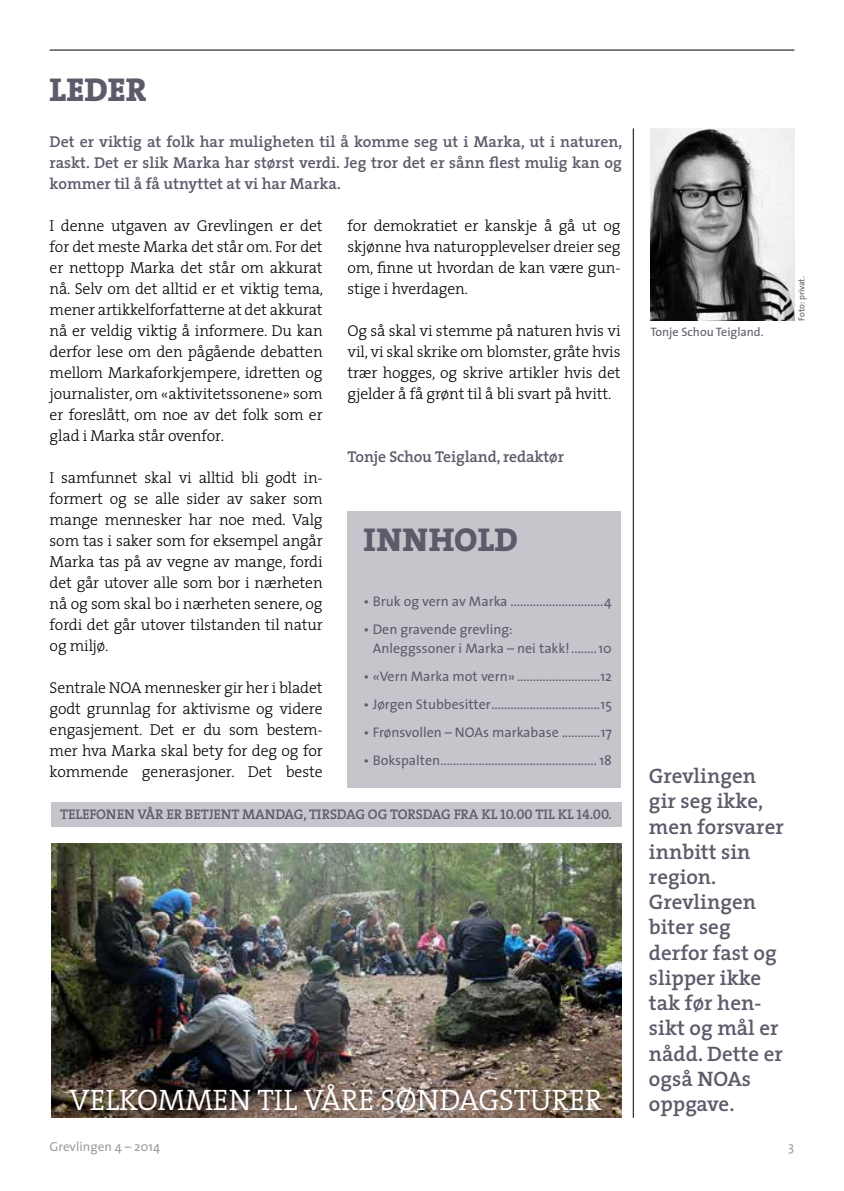
<style>
.page{position:relative;width:844px;height:1191px;background:#fff}
.page>*{position:absolute;margin:0;border:0;box-sizing:border-box;transform-origin:0 0}
.t1{font:800 33.25px "The Serif";color:#5c5b6a}
.t2{font:300 29.75px "The Serif";color:#fff}
.t3{font:600 21px/25.2px "The Serif";color:#5c5b6a}
.t4{font:300 15.75px/21px "The Serif";letter-spacing:-.01em;color:#000;text-align:justify}
.t5{font:600 15.75px/21px "The Serif";color:#5c5b6a;text-align:justify}
.t6{font:14px/19.2px "The Sans";color:#5c5b6a}
.t7{font:14px "The Serif Semi Bold Caps";letter-spacing:-.01em;color:#5c5b6a}
.t8{font:13.12px "The Sans";color:#9d9d9c}
.t9{font:12.25px "The Sans";color:#5c5b6a}
.t10{font:8.75px "The Sans";color:#5c5b6a}
</style>
<div class="page">
<hr style="left:632px;top:128px;width:1px;height:989px;background:#000">
<div style="left:347px;top:511px;width:273px;height:277px;background:#c7c5cc"></div>
<hr style="left:50px;top:50px;width:744px;height:1px;background:#000">
<img style="left:650px;top:128px;width:144px;height:193px">
<div style="left:51px;top:802px;width:570px;height:24px;background:#c7c5cc"></div>
<img style="left:51px;top:843px;width:570px;height:274px">
<h1 class="t1" style="left:50px;top:75px;width:99px">LEDER</h1>
<p class="t5" style="left:50px;top:132px;width:574px">Det er viktig at folk har muligheten til å komme seg ut i Marka, ut i naturen, raskt. Det er slik Marka har størst verdi. Jeg tror det er sånn flest mulig kan og kommer til å få utnyttet at vi har Marka.</p>
<p class="t4" style="left:50px;top:216px;width:275px">I denne utgaven av Grevlingen er det for det meste Marka det står om. For det er nettopp Marka det står om akkurat nå. Selv om det alltid er et viktig tema, mener artikkelforfatterne at det akkurat nå er veldig viktig å informere. Du kan derfor lese om den pågående debatten mellom Markaforkjempere, idretten og journalister, om «aktivitetssonene» som er foreslått, om noe av det folk som er glad i Marka står ovenfor.</p>
<p class="t4" style="left:50px;top:468px;width:274px">I samfunnet skal vi alltid bli godt in&shy;formert og se alle sider av saker som mange mennesker har noe med. Valg som tas i saker som for eksempel angår Marka tas på av vegne av mange, fordi det går utover alle som bor i nærheten nå og som skal bo i nærheten senere, og fordi det går utover tilstanden til natur og miljø.</p>
<p class="t4" style="left:50px;top:678px;width:274px">Sentrale NOA mennesker gir her i bladet godt grunnlag for aktivisme og videre engasjement. Det er du som bestem&shy;mer hva Marka skal bety for deg og for kommende generasjoner. Det beste</p>
<p class="t4" style="left:347px;top:216px;width:274px">for demokratiet er kanskje å gå ut og skjønne hva naturopplevelser dreier seg om, finne ut hvordan de kan være gun&shy;stige i hverdagen.</p>
<p class="t4" style="left:347px;top:321px;width:274px">Og så skal vi stemme på naturen hvis vi vil, vi skal skrike om blomster, gråte hvis trær hogges, og skrive artikler hvis det gjelder å få grønt til å bli svart på hvitt.</p>
<p class="t5" style="left:347px;top:447px;width:218px">Tonje Schou Teigland, redaktør</p>
<h1 class="t1" style="left:363px;top:525px;width:156px">INNHOLD</h1>
<p class="t6" style="left:363px;top:592px;width:250px">• Bruk og vern av Marka .............................4</p>
<p class="t6" style="left:373px;top:620px;width:240px;text-indent:-9px">• Den gravende grevling:<br>Anleggssoner i Marka – nei takk! ........ 10</p>
<p class="t6" style="left:363px;top:667px;width:250px">• «Vern Marka mot vern» ..........................12</p>
<p class="t6" style="left:363px;top:695px;width:250px">• Jørgen Stubbesitter ..................................15</p>
<p class="t6" style="left:363px;top:723px;width:250px">• Frønsvollen – NOAs markabase ............17</p>
<p class="t6" style="left:363px;top:751px;width:250px">• Bokspalten ................................................. 18</p>
<p class="t7" style="left:60px;top:808px;width:553px">TELEFONEN VÅR ER BETJENT MANDAG, TIRSDAG OG TORSDAG FRA KL 10.00 TIL KL 14.00.</p>
<h2 class="t2" style="left:70px;top:1087px;width:534px">VELKOMMEN TIL VÅRE SØNDAGSTURER</h2>
<p class="t9" style="left:650px;top:325px;width:115px">Tonje Schou Teigland.</p>
<p class="t10" style="left:796px;top:321px;width:46px;rotate:-90deg">Foto: privat.</p>
<h3 class="t3" style="left:648px;top:765px;width:136px">Grevlingen gir seg ikke, men forsvarer innbitt sin region.<br>Grevlingen biter seg derfor fast og slipper ikke tak før hen&shy;sikt og mål er nådd. Dette er også NOAs oppgave.</h3>
<p class="t8" style="left:50px;top:1141px;width:112px">Grevlingen 4 – 2014</p>
<p class="t8" style="left:788px;top:1139px;width:8px">3</p>
</div>
